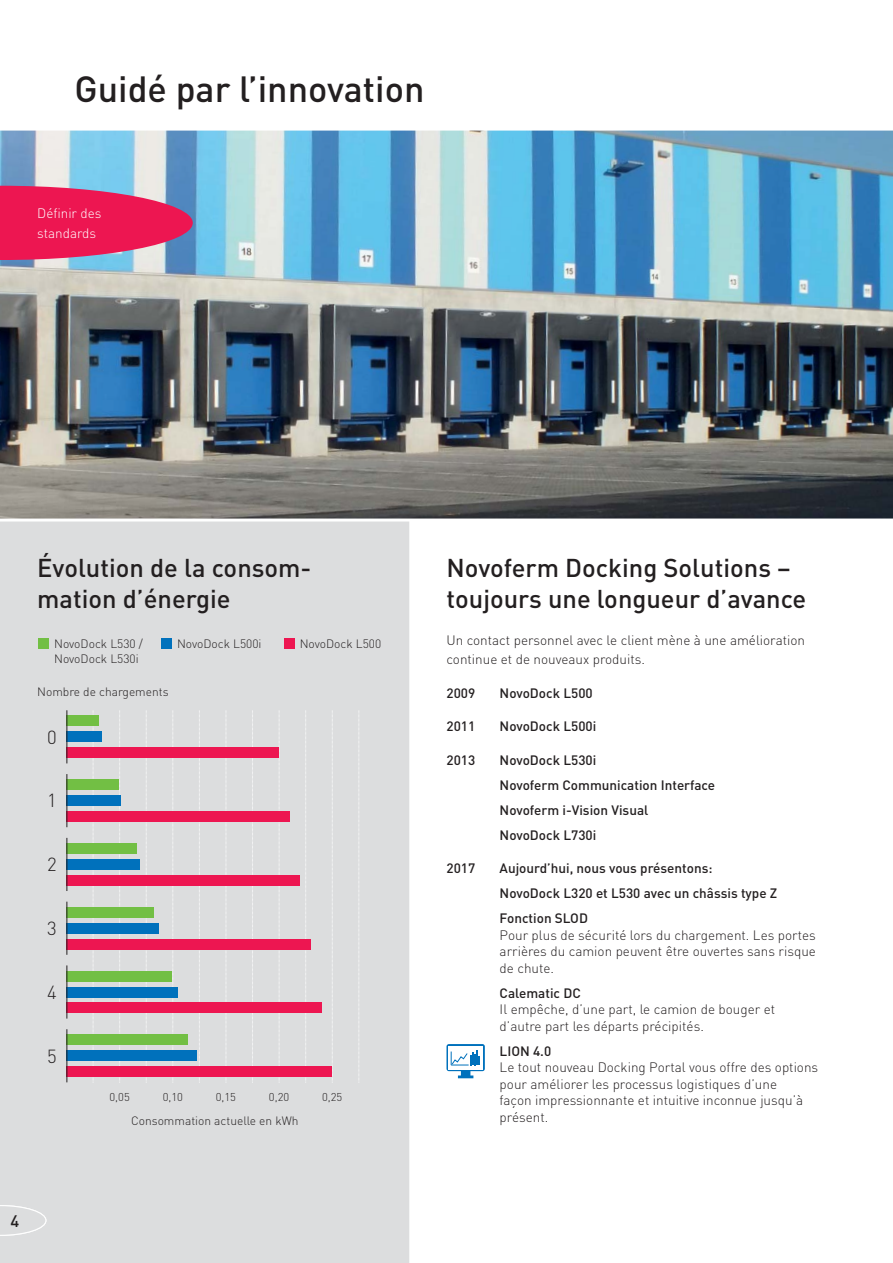
<style>
.page{position:relative;width:893px;height:1263px;background:#fff}
.page>*{position:absolute;margin:0;border:0;box-sizing:border-box;transform-origin:0 0}
.t1{font:500 36px "DIN Pro";color:#231f20}
.t2{font:500 25.5px/31.5px "DIN Pro";color:#231f20}
.t3{font:300 18.75px "DIN Pro";color:#231f20}
.t4{font:500 16.5px "DIN Pro";color:#231f20}
.t5{font:300 13.5px/16.5px "DIN Pro";color:#231f20}
.t6{font:500 13.5px/25px "DIN Pro";color:#231f20}
.t7{font:300 13.5px/19.5px "DIN Pro";color:#fff}
.t8{font:300 12px "DIN Pro";color:#231f20}
.t9{font:300 11.25px "DIN Pro";color:#231f20}
</style>
<div class="page">
<div style="left:0;top:521px;width:409px;height:742px;background:#dcddde"></div>
<img style="left:0;top:131px;width:893px;height:387px">
<svg style="left:119px;top:710px;width:1px;height:372px"></svg>
<svg style="left:93px;top:710px;width:1px;height:372px"></svg>
<svg style="left:146px;top:710px;width:1px;height:372px"></svg>
<svg style="left:199px;top:710px;width:1px;height:372px"></svg>
<svg style="left:252px;top:710px;width:1px;height:372px"></svg>
<svg style="left:305px;top:710px;width:1px;height:372px"></svg>
<svg style="left:359px;top:710px;width:1px;height:372px"></svg>
<svg style="left:172px;top:710px;width:1px;height:372px"></svg>
<svg style="left:226px;top:710px;width:1px;height:372px"></svg>
<svg style="left:279px;top:710px;width:1px;height:372px"></svg>
<svg style="left:332px;top:710px;width:1px;height:372px"></svg>
<div style="left:67px;top:731px;width:35px;height:11px;background:#0071bc"></div>
<div style="left:67px;top:747px;width:212px;height:11px;background:#ed1651"></div>
<div style="left:67px;top:716px;width:32px;height:10px;background:#72bf44"></div>
<div style="left:67px;top:779px;width:52px;height:11px;background:#72bf44"></div>
<div style="left:67px;top:795px;width:54px;height:11px;background:#0071bc"></div>
<div style="left:67px;top:811px;width:223px;height:11px;background:#ed1651"></div>
<div style="left:67px;top:843px;width:70px;height:11px;background:#72bf44"></div>
<div style="left:67px;top:859px;width:73px;height:11px;background:#0071bc"></div>
<div style="left:67px;top:875px;width:233px;height:11px;background:#ed1651"></div>
<div style="left:67px;top:907px;width:87px;height:10px;background:#72bf44"></div>
<div style="left:67px;top:923px;width:92px;height:10px;background:#0071bc"></div>
<div style="left:67px;top:939px;width:244px;height:10px;background:#ed1651"></div>
<div style="left:67px;top:971px;width:105px;height:10px;background:#72bf44"></div>
<div style="left:67px;top:987px;width:111px;height:10px;background:#0071bc"></div>
<div style="left:67px;top:1003px;width:255px;height:10px;background:#ed1651"></div>
<div style="left:67px;top:1034px;width:121px;height:11px;background:#72bf44"></div>
<div style="left:67px;top:1050px;width:130px;height:11px;background:#0071bc"></div>
<div style="left:67px;top:1066px;width:265px;height:11px;background:#ed1651"></div>
<hr style="left:67px;top:710px;width:1px;height:53px;background:#231f20">
<hr style="left:67px;top:774px;width:1px;height:53px;background:#231f20">
<hr style="left:67px;top:838px;width:1px;height:53px;background:#231f20">
<hr style="left:67px;top:902px;width:1px;height:53px;background:#231f20">
<hr style="left:67px;top:965px;width:1px;height:53px;background:#231f20">
<hr style="left:67px;top:1029px;width:1px;height:53px;background:#231f20">
<svg style="left:0;top:186px;width:193px;height:74px;background:#d8386d"></svg>
<div style="left:284px;top:638px;width:10px;height:10px;background:#ed1651"></div>
<div style="left:161px;top:638px;width:11px;height:10px;background:#0071bc"></div>
<div style="left:38px;top:638px;width:11px;height:10px;background:#72bf44"></div>
<svg style="left:446px;top:1044px;width:39px;height:34px"></svg>
<svg style="left:0;top:1205px;width:46px;height:31px"></svg>
<h1 class="t1" style="left:74px;top:76px;width:352px">Guidé par l’innovation</h1>
<p class="t7" style="left:37px;top:205px;width:66px">Définir des standards</p>
<h2 class="t2" style="left:37px;top:555px;width:276px">Évolution de la consom&shy;mation d’énergie</h2>
<p class="t8" style="left:54px;top:639px;width:90px">NovoDock L530 /</p>
<p class="t8" style="left:177px;top:639px;width:86px">NovoDock L500i</p>
<p class="t8" style="left:300px;top:639px;width:83px">NovoDock L500</p>
<p class="t8" style="left:54px;top:654px;width:86px">NovoDock L530i</p>
<p class="t8" style="left:37px;top:688px;width:133px">Nombre de chargements</p>
<h3 class="t3" style="left:47px;top:730px;width:11px">0</h3>
<h3 class="t3" style="left:47px;top:794px;width:11px">1</h3>
<h3 class="t3" style="left:47px;top:858px;width:11px">2</h3>
<h3 class="t3" style="left:47px;top:921px;width:11px">3</h3>
<h3 class="t3" style="left:47px;top:985px;width:11px">4</h3>
<h3 class="t3" style="left:47px;top:1049px;width:11px">5</h3>
<p class="t9" style="left:110px;top:1093px;width:22px">0,05</p>
<p class="t9" style="left:163px;top:1093px;width:22px">0,10</p>
<p class="t9" style="left:216px;top:1093px;width:22px">0,15</p>
<p class="t9" style="left:269px;top:1093px;width:22px">0,20</p>
<p class="t9" style="left:322px;top:1093px;width:22px">0,25</p>
<p class="t8" style="left:131px;top:1116px;width:169px">Consommation actuelle en kWh</p>
<p class="t4" style="left:10px;top:1215px;width:10px">4</p>
<h2 class="t2" style="left:446px;top:555px;width:361px">Novoferm Docking Solutions – toujours une longueur d’avance</h2>
<p class="t5" style="left:446px;top:632px;width:360px;line-height:19.5px">Un contact personnel avec le client mène à une amélioration continue et de nouveaux produits.</p>
<p class="t6" style="left:446px;top:682px;width:30px">2009</p>
<p class="t6" style="left:500px;top:682px;width:95px">NovoDock L500</p>
<p class="t6" style="left:446px;top:715px;width:30px">2011</p>
<p class="t6" style="left:500px;top:715px;width:98px">NovoDock L500i</p>
<p class="t6" style="left:446px;top:749px;width:30px">2013</p>
<p class="t6" style="left:500px;top:749px;width:217px">NovoDock L530i<br>Novoferm Communication Interface<br>Novoferm i-Vision Visual<br>NovoDock L730i</p>
<p class="t6" style="left:446px;top:857px;width:30px">2017</p>
<p class="t6" style="left:500px;top:857px;width:279px">Aujourd’hui, nous vous présentons:<br>NovoDock L320 et L530 avec un châssis type Z<br>Fonction SLOD</p>
<p class="t5" style="left:500px;top:928px;width:318px;text-align:justify">Pour plus de sécurité lors du chargement. Les portes arrières du camion peuvent être ouvertes sans risque de chute.</p>
<p class="t6" style="left:500px;top:982px;width:83px">Calematic DC</p>
<p class="t5" style="left:500px;top:1003px;width:277px">Il empêche, d’une part, le camion de bouger et d’autre part les départs précipités.</p>
<p class="t6" style="left:500px;top:1040px;width:53px">LION 4.0</p>
<p class="t5" style="left:500px;top:1061px;width:320px">Le tout nouveau Docking Portal vous offre des options pour améliorer les processus logistiques d’une<br>façon impressionnante et intuitive inconnue jusqu’à présent.</p>
</div>
